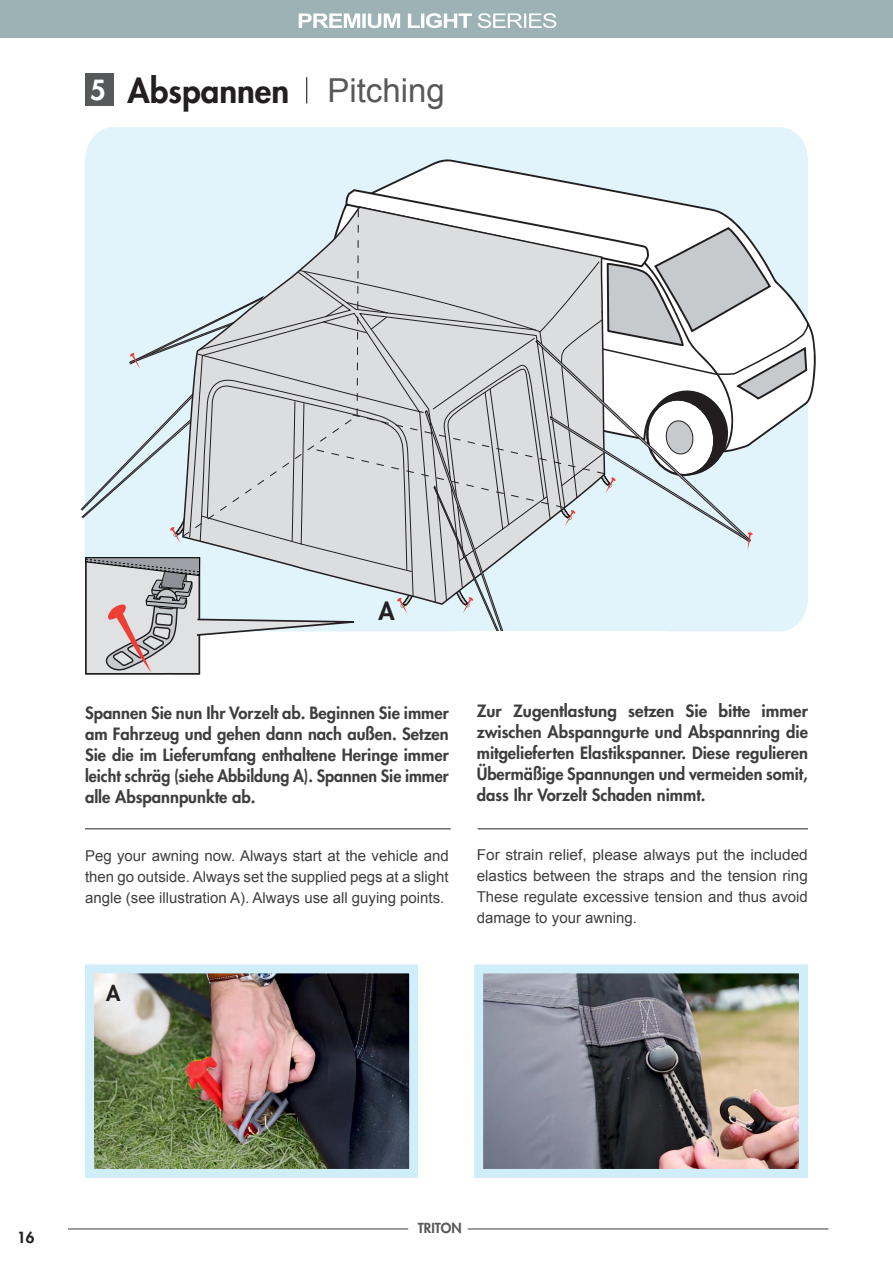
<style>
.page{position:relative;width:893px;height:1263px;background:#fff}
.page>*{position:absolute;margin:0;border:0;box-sizing:border-box;transform-origin:0 0}
.t1{font:800 33px "Futura Std";color:#231f20}
.t2{font:33px "Arial";color:#57585a}
.t3{font:800 27px "Futura Std";color:#fff}
.t4{font:800 24px "Futura Std";color:#231f20}
.t5{font:800 21px "Futura Std";color:#231f20}
.t6{font:800 16.5px/21px "Futura Std";color:#3e3e3f;text-align:justify}
.t7{font:15px/21px "Arial";color:#3e3e3f;text-align:justify}
.t8{font:800 15px "Futura Std";color:#231f20}
.t9{font:800 13.5px "Futura Std";color:#57585a}
</style>
<div class="page">
<div style="left:85px;top:127px;width:723px;height:63px;background:#e1f4fc"></div>
<svg style="left:346px;top:159px;width:470px;height:242px;fill:#e1f4fc"></svg>
<div style="left:0;top:0;width:893px;height:38px;background:#9cb2b5"></div>
<hr style="left:68px;top:1228px;width:340px;height:1px;background:#3e3e3f">
<hr style="left:468px;top:1228px;width:360px;height:1px;background:#3e3e3f">
<svg style="left:299px;top:13px;width:257px;height:15px"></svg>
<img style="left:95px;top:974px;width:313px;height:194px">
<div style="left:85px;top:964px;width:333px;height:214px;border:9px solid #d0edfa"></div>
<div style="left:85px;top:73px;width:28px;height:33px;background:#57585a"></div>
<svg style="left:306px;top:77px;width:1px;height:26px"></svg>
<hr style="left:85px;top:828px;width:366px;height:1px;background:#231f20">
<hr style="left:478px;top:828px;width:330px;height:1px;background:#231f20">
<img style="left:484px;top:974px;width:314px;height:194px">
<div style="left:474px;top:964px;width:334px;height:214px;border:9px solid #d0edfa"></div>
<svg style="left:80px;top:190px;width:729px;height:485px"></svg>
<p class="t3" style="left:90px;top:73px;width:17px">5</p>
<p class="t1" style="left:128px;top:70px;width:163px">Abspannen</p>
<p class="t2" style="left:327px;top:69px;width:119px">Pitching</p>
<p class="t4" style="left:378px;top:595px;width:18px">A</p>
<p class="t6" style="left:85px;top:702px;width:365px">Spannen Sie nun Ihr Vorzelt ab. Beginnen Sie immer am Fahrzeug und gehen dann nach außen. Setzen Sie die im Lieferumfang enthaltene Heringe immer leicht schräg (siehe Abbildung A). Spannen Sie immer alle Abspannpunkte ab.</p>
<p class="t6" style="left:477px;top:701px;width:333px">Zur Zugentlastung setzen Sie bitte immer zwischen Abspanngurte und Abspannring die mitgelieferten Elastikspanner. Diese regulieren Übermäßige Spannungen und vermeiden somit, dass Ihr Vorzelt Schaden nimmt.</p>
<p class="t7" style="left:85px;top:845px;width:365px">Peg your awning now. Always start at the vehicle and then go outside. Always set the supplied pegs at a slight angle (see illustration A). Always use all guying points.</p>
<p class="t7" style="left:477px;top:844px;width:333px">For strain relief, please always put the included elastics between the straps and the tension ring These regulate excessive tension and thus avoid damage to your awning.</p>
<p class="t5" style="left:106px;top:980px;width:16px">A</p>
<p class="t8" style="left:17px;top:1228px;width:19px">16</p>
<p class="t9" style="left:418px;top:1219px;width:45px">TRITON</p>
</div>
